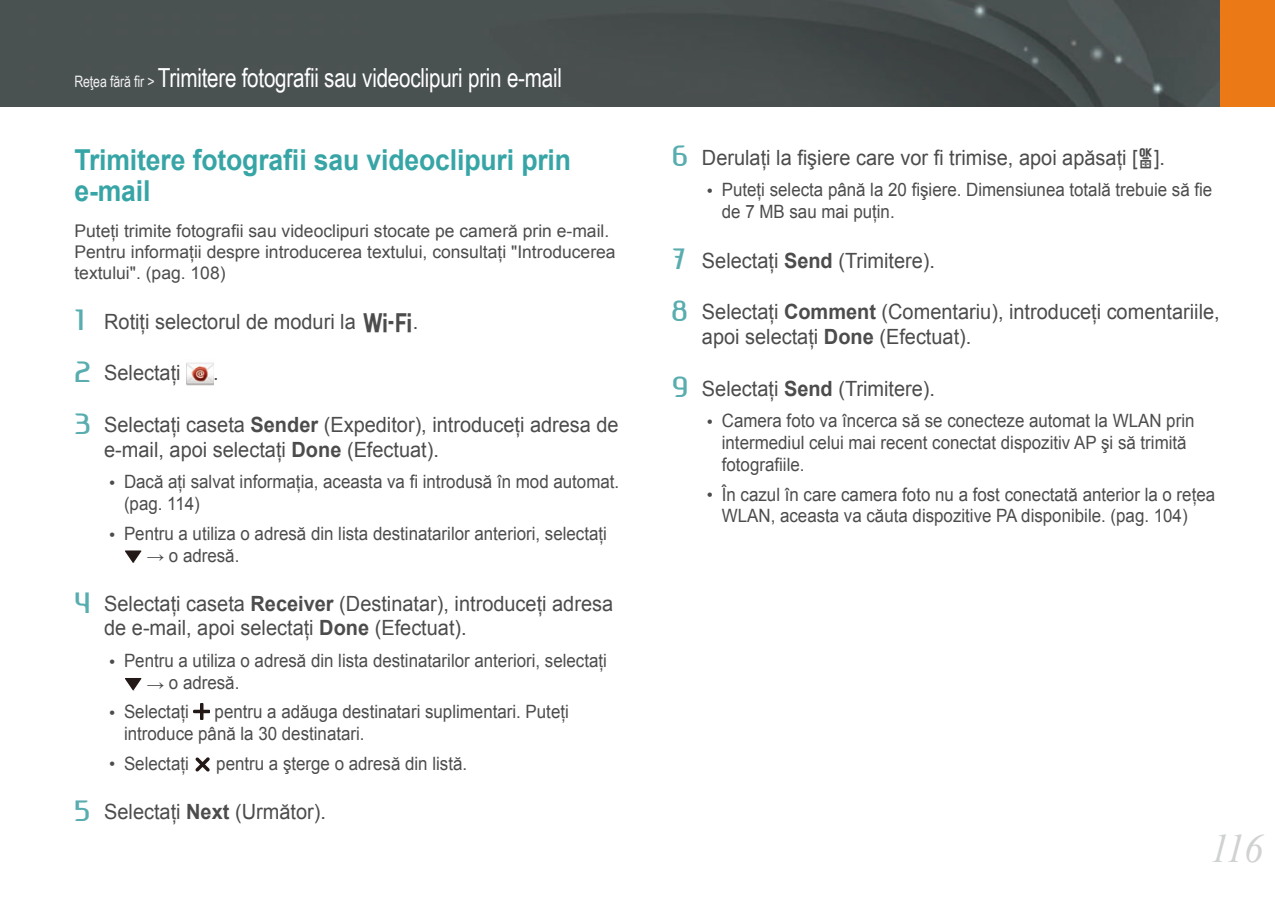
<style>
.page{position:relative;width:1275px;height:903px;background:#fff}
.page>*{position:absolute;margin:0;border:0;box-sizing:border-box;transform-origin:0 0}
.t1{font:italic 40.25px "Times New Roman";color:#d0d1d1;scale:.95 1}
.t2{font:700 28.88px/31.5px "Arial";letter-spacing:-.005em;color:#37a5a6;scale:.92 1}
.t3{font:26.25px "Arial Narrow";letter-spacing:-.01em;color:#fff;scale:.96 1}
.t4{font:21px/24.5px "Arial";color:#4d4c4d;scale:.95 1}
.t5{font:18.38px/21.9px "Arial";color:#4d4c4d;scale:.92 1}
.t6{font:17.5px/21px "Arial";color:#4d4c4d}
.s1{font-size:15.75px;color:#efeff0}
.s2{font-family:"Ageonebold";font-size:26.25px;color:#59adaf}
.s3{font-family:"NX20"}
.s4{font-weight:700}
.s5{font-size:17.5px}
</style>
<div class="page">
<img style="left:0;top:0;width:1220px;height:107px">
<div style="left:1220px;top:0;width:55px;height:107px;background:#eb7915"></div>
<img style="left:186px;top:362px;width:27px;height:24px">
<svg style="left:125px;top:550px;width:16px;height:13px"></svg>
<svg style="left:125px;top:678px;width:16px;height:12px"></svg>
<svg style="left:194px;top:703px;width:16px;height:16px"></svg>
<svg style="left:196px;top:757px;width:14px;height:15px"></svg>
<h3 class="t3" style="left:74px;top:62px;width:509px"><span class="s1">Reţea fără fir &gt;</span> Trimitere fotografii sau videoclipuri prin e-mail</h3>
<h2 class="t2" style="left:74px;top:144px;width:541px">Trimitere fotografii sau videoclipuri prin e-mail</h2>
<p class="t6" style="left:74px;top:221px;width:543px">Puteţi trimite fotografii sau videoclipuri stocate pe cameră prin e-mail.<br>Pentru informaţii despre introducerea textului, consultaţi "Introducerea textului". (pag. 108)</p>
<p class="t4" style="left:74px;top:309px;width:364px"><span class="s2">1</span> Rotiţi selectorul de moduri la <span class="s3">B</span>.</p>
<p class="t4" style="left:74px;top:361px;width:113px"><span class="s2">2</span> Selectaţi</p>
<p class="t4" style="left:213px;top:361px;width:7px">.</p>
<p class="t4" style="left:104px;top:413px;width:543px;text-indent:-30px"><span class="s2">3</span> Selectaţi caseta <span class="s4">Sender</span> (Expeditor), introduceţi adresa de e-mail, apoi selectaţi <span class="s4">Done</span> (Efectuat).</p>
<p class="t5" style="left:124px;top:471px;width:540px;text-indent:-15px"><span class="s5">•</span> Dacă aţi salvat informaţia, aceasta va fi introdusă în mod automat. (pag. 114)</p>
<p class="t5" style="left:109px;top:522px;width:543px"><span class="s5">•</span> Pentru a utiliza o adresă din lista destinatarilor anteriori, selectaţi</p>
<p class="t5" style="left:147px;top:544px;width:102px"><span class="s5">→</span> o adresă.</p>
<p class="t4" style="left:104px;top:591px;width:537px;text-indent:-30px"><span class="s2">4</span> Selectaţi caseta <span class="s4">Receiver</span> (Destinatar), introduceţi adresa de e-mail, apoi selectaţi <span class="s4">Done</span> (Efectuat).</p>
<p class="t5" style="left:109px;top:650px;width:543px"><span class="s5">•</span> Pentru a utiliza o adresă din lista destinatarilor anteriori, selectaţi</p>
<p class="t5" style="left:147px;top:672px;width:102px"><span class="s5">→</span> o adresă.</p>
<p class="t5" style="left:109px;top:701px;width:88px"><span class="s5">•</span> Selectaţi</p>
<p class="t5" style="left:124px;top:701px;width:485px;text-indent:91px">pentru a adăuga destinatari suplimentari. Puteţi introduce până la 30 destinatari.</p>
<p class="t5" style="left:109px;top:752px;width:88px"><span class="s5">•</span> Selectaţi</p>
<p class="t5" style="left:216px;top:752px;width:274px">pentru a şterge o adresă din listă.</p>
<p class="t4" style="left:74px;top:799px;width:266px"><span class="s2">5</span> Selectaţi <span class="s4">Next</span> (Următor).</p>
<p class="t4" style="left:672px;top:145px;width:520px"><span class="s2">6</span> Derulaţi la fişiere care vor fi trimise, apoi apăsaţi [<span class="s3">o</span>].</p>
<p class="t5" style="left:722px;top:179px;width:535px;text-indent:-15px"><span class="s5">•</span> Puteţi selecta până la 20 fişiere. Dimensiunea totală trebuie să fie de 7 MB sau mai puţin.</p>
<p class="t4" style="left:672px;top:248px;width:278px"><span class="s2">7</span> Selectaţi <span class="s4">Send</span> (Trimitere).</p>
<p class="t4" style="left:702px;top:300px;width:546px;text-indent:-30px"><span class="s2">8</span> Selectaţi <span class="s4">Comment</span> (Comentariu), introduceţi comentariile, apoi selectaţi <span class="s4">Done</span> (Efectuat).</p>
<p class="t4" style="left:672px;top:376px;width:278px"><span class="s2">9</span> Selectaţi <span class="s4">Send</span> (Trimitere).</p>
<p class="t5" style="left:722px;top:410px;width:515px;text-indent:-15px"><span class="s5">•</span> Camera foto va încerca să se conecteze automat la WLAN prin intermediul celui mai recent conectat dispozitiv AP şi să trimită fotografiile.</p>
<p class="t5" style="left:722px;top:483px;width:538px;text-indent:-15px"><span class="s5">•</span> În cazul în care camera foto nu a fost conectată anterior la o reţea<br>WLAN, aceasta va căuta dispozitive PA disponibile. (pag. 104)</p>
<h1 class="t1" style="left:1210px;top:826px;width:57px">116</h1>
</div>
